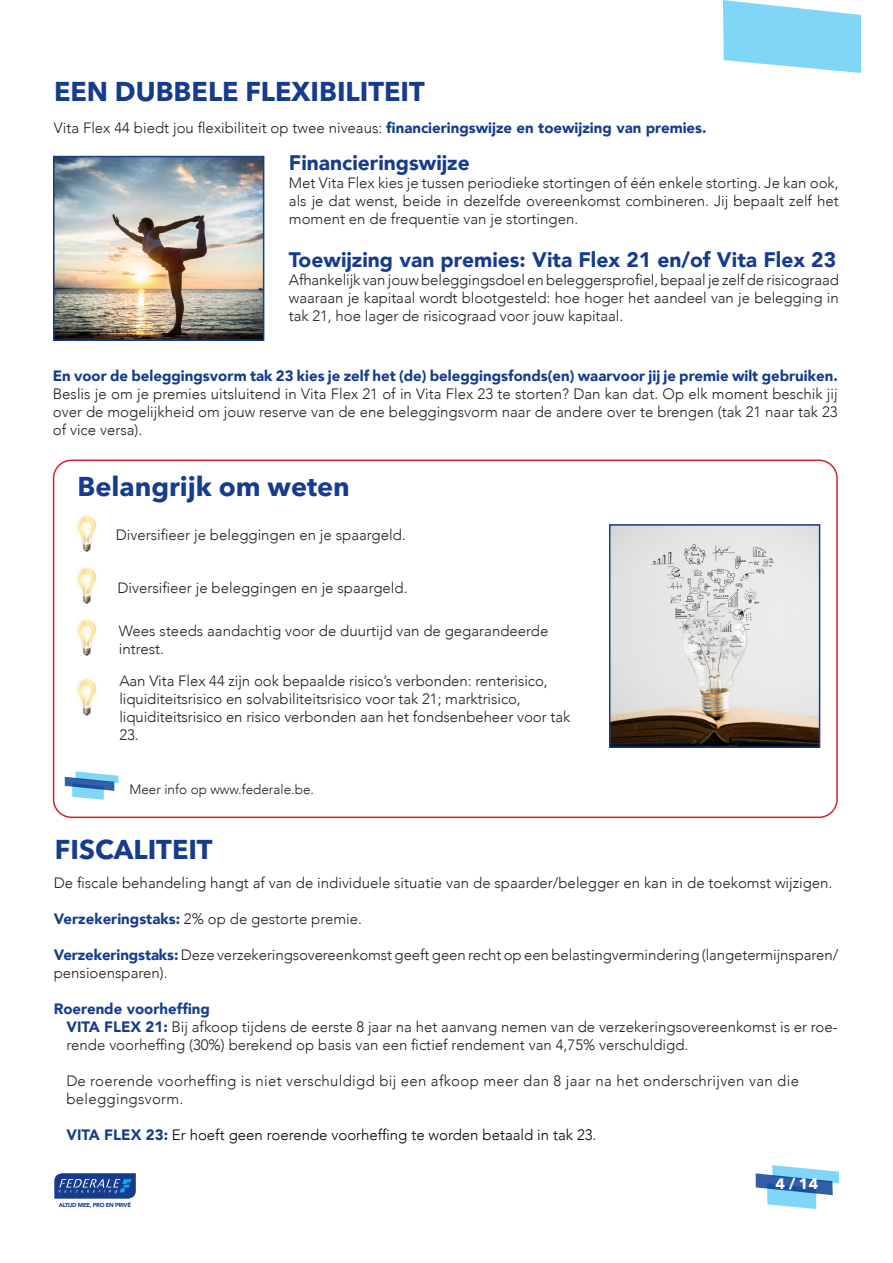
<style>
.page{position:relative;width:893px;height:1263px;background:#fff}
.page>*{position:absolute;margin:0;border:0;box-sizing:border-box;transform-origin:0 0}
.Header_2{font:700 27px "Avenir Next Cyr";color:#153c8d}
.Sous_titre{font:900 21px "Avenir";color:#153c8d}
.Sous_titre-2{font:300 15px/18px "Avenir";color:#231f20;text-align:justify}
.Sous_titre-3{font:900 15px "Avenir";color:#153c8d}
.Sous_titre-4{font:300 15px "Avenir";letter-spacing:.02em;color:#231f20}
.Sous_titre-5{font:300 15px "Avenir";color:#000}
.t1{font:700 15px "Avenir Next Cyr";color:#fff}
.t2{font:300 13.5px "Avenir";color:#231f20}
.t3{font:900 5.7px "Avenir";letter-spacing:-.04em;color:#153c8d}
.s1{font-weight:900;color:#153c8d}
</style>
<div class="page">
<svg style="left:54px;top:1173px;width:82px;height:26px;background:#2f569d"></svg>
<div style="left:53px;top:459px;width:785px;height:359px;border:2px solid #d1232a;border-radius:18px"></div>
<img style="left:56px;top:159px;width:205px;height:179px">
<div style="left:53px;top:156px;width:211px;height:185px;border:2px solid #153c8d"></div>
<img style="left:612px;top:527px;width:205px;height:218px">
<div style="left:609px;top:524px;width:211px;height:224px;border:2px solid #153c8d"></div>
<img style="left:76px;top:515px;width:21px;height:37px">
<img style="left:76px;top:567px;width:21px;height:37px">
<img style="left:76px;top:619px;width:21px;height:37px">
<img style="left:76px;top:678px;width:21px;height:38px">
<svg style="left:723px;top:0;width:138px;height:73px"></svg>
<svg style="left:756px;top:1165px;width:83px;height:44px"></svg>
<svg style="left:65px;top:771px;width:53px;height:29px"></svg>
<p class="Header_2" style="left:54px;top:75px;width:372px">EEN DUBBELE FLEXIBILITEIT</p>
<p class="Sous_titre-2" style="left:54px;top:119px;width:654px">Vita Flex 44 biedt jou flexibiliteit op twee niveaus: <span class="s1">financieringswijze en toewijzing van premies.</span></p>
<p class="Sous_titre" style="left:289px;top:145px;width:182px">Financieringswijze</p>
<p class="Sous_titre-2" style="left:289px;top:174px;width:551px">Met Vita Flex kies je tussen periodieke stortingen of één enkele storting. Je kan ook, als je dat wenst, beide in dezelfde overeenkomst combineren. Jij bepaalt zelf het moment en de frequentie van je stortingen.</p>
<p class="Sous_titre" style="left:289px;top:242px;width:549px">Toewijzing van premies: Vita Flex 21 en/of Vita Flex 23</p>
<p class="Sous_titre-2" style="left:289px;top:271px;width:552px">Afhankelijk van jouw beleggingsdoel en beleggersprofiel, bepaal je zelf de risicograad waaraan je kapitaal wordt blootgesteld: hoe hoger het aandeel van je belegging in tak 21, hoe lager de risicograad voor jouw kapitaal.</p>
<p class="Sous_titre-3" style="left:53px;top:363px;width:786px">En voor de beleggingsvorm tak 23 kies je zelf het (de) beleggingsfonds(en) waarvoor jij je premie wilt gebruiken.</p>
<p class="Sous_titre-2" style="left:53px;top:385px;width:786px">Beslis je om je premies uitsluitend in Vita Flex 21 of in Vita Flex 23 te storten? Dan kan dat. Op elk moment beschik jij over de mogelijkheid om jouw reserve van de ene beleggingsvorm naar de andere over te brengen (tak 21 naar tak 23 of vice versa).</p>
<p class="Header_2" style="left:77px;top:470px;width:274px">Belangrijk om weten</p>
<p class="Sous_titre-2" style="left:116px;top:526px;width:292px">Diversifieer je beleggingen en je spaargeld.</p>
<p class="Sous_titre-2" style="left:117px;top:579px;width:292px">Diversifieer je beleggingen en je spaargeld.</p>
<p class="Sous_titre-2" style="left:119px;top:622px;width:431px">Wees steeds aandachtig voor de duurtijd van de gegarandeerde intrest.</p>
<p class="Sous_titre-2" style="left:119px;top:672px;width:452px;text-align:left">Aan Vita Flex 44 zijn ook bepaalde risico’s verbonden: renterisico, liquiditeitsrisico en solvabiliteitsrisico voor tak 21; marktrisico, liquiditeitsrisico en risico verbonden aan het fondsenbeheer voor tak 23.</p>
<p class="t2" style="left:129px;top:781px;width:186px">Meer info op www.federale.be.</p>
<p class="Header_2" style="left:55px;top:833px;width:159px">FISCALITEIT</p>
<p class="Sous_titre-2" style="left:54px;top:874px;width:780px">De fiscale behandeling hangt af van de individuele situatie van de spaarder/belegger en kan in de toekomst wijzigen.</p>
<p class="Sous_titre-2" style="left:54px;top:910px;width:310px"><span class="s1">Verzekeringstaks:</span> 2% op de gestorte premie.</p>
<p class="Sous_titre-2" style="left:54px;top:946px;width:786px"><span class="s1">Verzekeringstaks:</span> Deze verzekeringsovereenkomst geeft geen recht op een belastingvermindering (langetermijnsparen/</p>
<p class="Sous_titre-2" style="left:54px;top:964px;width:115px">pensioensparen).</p>
<p class="Sous_titre-3" style="left:54px;top:996px;width:158px">Roerende voorheffing</p>
<p class="Sous_titre-2" style="left:67px;top:1018px;width:773px"><span class="s1">VITA FLEX 21:</span> Bij afkoop tijdens de eerste 8 jaar na het aanvang nemen van de verzekeringsovereenkomst is er roe&shy;rende voorheffing (30%) berekend op basis van een fictief rendement van 4,75% verschuldigd.</p>
<p class="Sous_titre-4" style="left:67px;top:1072px;width:734px">De roerende voorheffing is niet verschuldigd bij een afkoop meer dan 8 jaar na het onderschrijven van die</p>
<p class="Sous_titre-4" style="left:67px;top:1090px;width:119px">beleggingsvorm.</p>
<p class="Sous_titre-5" style="left:67px;top:1126px;width:531px"><span class="s1">VITA FLEX 23:</span> Er hoeft geen roerende voorheffing te worden betaald in tak 23.</p>
<p class="t3" style="left:59px;top:1200px;width:74px">ALTIJD MEE, PRO EN PRIVÉ</p>
<p class="t1" style="left:775px;top:1175px;width:44px">4 / 14</p>
</div>
